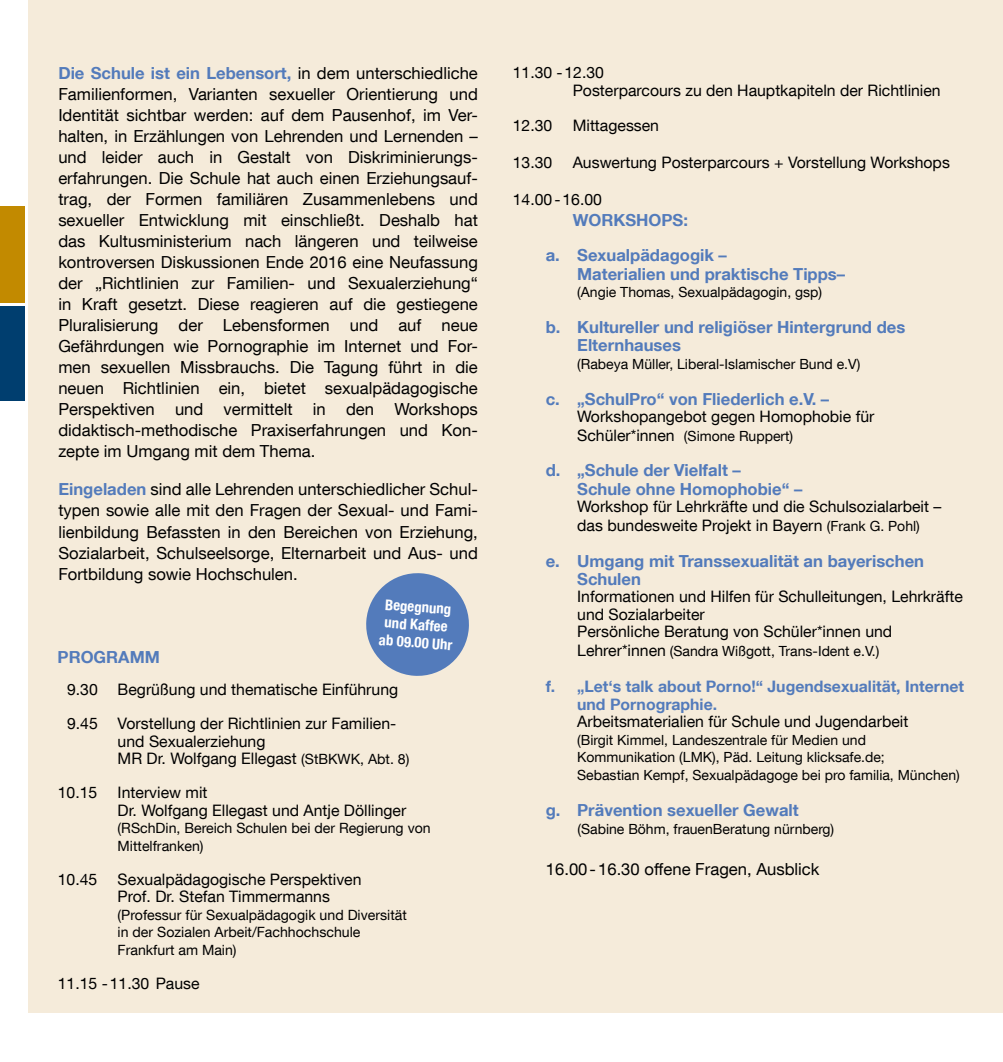
<style>
.page{position:relative;width:1003px;height:1062px;background:#fff}
.page>*{position:absolute;margin:0;border:0;box-sizing:border-box;transform-origin:0 0}
.t1{font:16.62px/21px "Helvetica Neue LT Com";color:#000;text-align:justify}
.t2{font:700 16.62px/18.4px "Helvetica Neue LT Com";color:#537bbb}
.t3{font:15.75px/17.5px "Helvetica Neue LT Com";color:#000}
.t4{font:700 15.75px/18.4px "Helvetica Neue LT Com";color:#537bbb}
.t5{font:700 condensed 14.7px/17.7px "Helvetica Neue LT Com";color:#fff}
.t6{font:14.17px/17.5px "Helvetica Neue LT Com";color:#000}
.t7{font:14px/17.5px "Helvetica Neue LT Com";color:#000}
.s1{font-weight:700;color:#537bbb}
.s2{font-size:14.17px}
.s3{font-size:15.75px}
.s4{font-size:14px}
</style>
<div class="page">
<div style="left:28px;top:0;width:473px;height:1012px;background:#f5ebda"></div>
<div style="left:501px;top:0;width:501px;height:1012px;background:#f5ebda"></div>
<div style="left:0;top:305px;width:25px;height:98px;background:#003e6f"></div>
<div style="left:0;top:206px;width:25px;height:99px;background:#c28a00"></div>
<hr style="left:0;top:401px;width:26px;height:3px;background:#fff">
<hr style="left:0;top:303px;width:26px;height:3px;background:#fff">
<svg style="left:366px;top:573px;width:103px;height:103px"></svg>
<p class="t1" style="left:58px;top:62px;width:421px"><span class="s1">Die Schule ist ein Lebensort,</span> in dem unterschiedliche Familienformen, Varianten sexueller Orientierung und Identität sichtbar werden: auf dem Pausenhof, im Ver&shy;halten, in Erzählungen von Lehrenden und Lernenden – und leider auch in Gestalt von Diskriminierungs&shy;erfahrungen. Die Schule hat auch einen Erziehungsauf&shy;trag, der Formen familiären Zusammenlebens und sexueller Entwicklung mit einschließt. Deshalb hat das Kultusministerium nach längeren und teilweise kontroversen Diskussionen Ende 2016 eine Neufassung der „Richtlinien zur Familien- und Sexualerziehung“ in Kraft gesetzt. Diese reagieren auf die gestiegene Pluralisierung der Lebensformen und auf neue Gefährdungen wie Pornographie im Internet und For&shy;men sexuellen Missbrauchs. Die Tagung führt in die neuen Richtlinien ein, bietet sexualpädagogische Perspektiven und vermittelt in den Workshops didaktisch-methodische Praxiserfahrungen und Kon&shy;zepte im Umgang mit dem Thema.</p>
<p class="t1" style="left:58px;top:478px;width:421px"><span class="s1">Eingeladen</span> sind alle Lehrenden unterschiedlicher Schul&shy;typen sowie alle mit den Fragen der Sexual- und Fami&shy;lienbildung Befassten in den Bereichen von Erziehung, Sozialarbeit, Schulseelsorge, Elternarbeit und Aus- und Fortbildung sowie Hochschulen.</p>
<p class="t5" style="left:382px;top:595px;width:75px;rotate:4deg">Begegnung und Kaffee ab 09.00 Uhr</p>
<p class="t2" style="left:58px;top:647px;width:104px">PROGRAMM</p>
<p class="t3" style="left:67px;top:680px;width:32px">9.30</p>
<p class="t3" style="left:118px;top:680px;width:282px">Begrüßung und thematische Einführung</p>
<p class="t3" style="left:67px;top:714px;width:32px">9.45</p>
<p class="t3" style="left:118px;top:714px;width:293px">Vorstellung der Richtlinien zur Familien&shy;und Sexualerziehung<br>MR Dr. Wolfgang Ellegast <span class="s2">(StBKWK, Abt. 8)</span></p>
<p class="t3" style="left:58px;top:783px;width:41px">10.15</p>
<p class="t3" style="left:118px;top:783px;width:290px">Interview mit<br>Dr. Wolfgang Ellegast und Antje Döllinger</p>
<p class="t6" style="left:118px;top:819px;width:314px">(RSchDin, Bereich Schulen bei der Regierung von<br>Mittelfranken)</p>
<p class="t3" style="left:58px;top:870px;width:41px">10.45</p>
<p class="t3" style="left:118px;top:870px;width:245px">Sexualpädagogische Perspektiven<br>Prof. Dr. Stefan Timmermanns</p>
<p class="t6" style="left:118px;top:905px;width:290px">(Professur für Sexualpädagogik und Diversität in der Sozialen Arbeit/Fachhochschule<br>Frankfurt am Main)</p>
<p class="t3" style="left:58px;top:973px;width:143px">11.15 -11.30 Pause</p>
<p class="t3" style="left:572px;top:64px;width:369px;text-indent:-60px">11.30 -12.30<br>Posterparcours zu den Hauptkapiteln der Richtlinien</p>
<p class="t3" style="left:512px;top:116px;width:41px">12.30</p>
<p class="t3" style="left:572px;top:116px;width:88px">Mittagessen</p>
<p class="t3" style="left:512px;top:153px;width:41px">13.30</p>
<p class="t3" style="left:572px;top:153px;width:378px">Auswertung Posterparcours + Vorstellung Workshops</p>
<p class="t3" style="left:512px;top:190px;width:91px">14.00-16.00</p>
<p class="t2" style="left:545px;top:202px;width:183px;line-height:35px;text-indent:27px">WORKSHOPS:<br>a. Sexualpädagogik –</p>
<p class="t2" style="left:577px;top:264px;width:269px">Materialien und praktische Tipps–</p>
<p class="t7" style="left:577px;top:283px;width:246px">(Angie Thomas, Sexualpädagogin, gsp)</p>
<p class="t2" style="left:577px;top:317px;width:329px;text-indent:-32px">b. Kultureller und religiöser Hintergrund des<br>Elternhauses</p>
<p class="t7" style="left:577px;top:355px;width:284px">(Rabeya Müller, Liberal-Islamischer Bund e.V)</p>
<p class="t2" style="left:545px;top:389px;width:285px">c. „SchulPro“ von Fliederlich e.V. –</p>
<p class="t3" style="left:577px;top:407px;width:298px">Workshopangebot gegen Homophobie für</p>
<p class="t7" style="left:577px;top:426px;width:217px"><span class="s3">Schüler*innen</span> (Simone Ruppert)</p>
<p class="t2" style="left:577px;top:461px;width:227px;text-indent:-32px">d. „Schule der Vielfalt –<br>Schule ohne Homophobie“ –</p>
<p class="t3" style="left:577px;top:497px;width:365px;line-height:18.4px">Workshop für Lehrkräfte und die Schulsozialarbeit – das bundesweite Projekt in Bayern <span class="s4">(Frank G. Pohl)</span></p>
<p class="t2" style="left:577px;top:551px;width:348px;text-indent:-32px">e. Umgang mit Transsexualität an bayerischen<br>Schulen</p>
<p class="t3" style="left:577px;top:587px;width:387px">Informationen und Hilfen für Schulleitungen, Lehrkräfte und Sozialarbeiter<br>Persönliche Beratung von Schüler*innen und</p>
<p class="t7" style="left:577px;top:641px;width:303px"><span class="s3">Lehrer*innen</span> (Sandra Wißgott, Trans-Ident e.V.)</p>
<p class="t4" style="left:577px;top:676px;width:388px;text-indent:-32px">f. „Let‘s talk about Porno!“ Jugendsexualität, Internet und Pornographie.</p>
<p class="t3" style="left:577px;top:712px;width:332px">Arbeitsmaterialien für Schule und Jugendarbeit</p>
<p class="t7" style="left:577px;top:731px;width:384px">(Birgit Kimmel, Landeszentrale für Medien und<br>Kommunikation (LMK), Päd. Leitung klicksafe.de;<br>Sebastian Kempf, Sexualpädagoge bei pro familia, München)</p>
<p class="t2" style="left:545px;top:800px;width:254px">g. Prävention sexueller Gewalt</p>
<p class="t7" style="left:577px;top:820px;width:258px">(Sabine Böhm, frauenBeratung nürnberg)</p>
<p class="t1" style="left:545px;top:858px;width:275px">16.00-16.30 offene Fragen, Ausblick</p>
</div>
